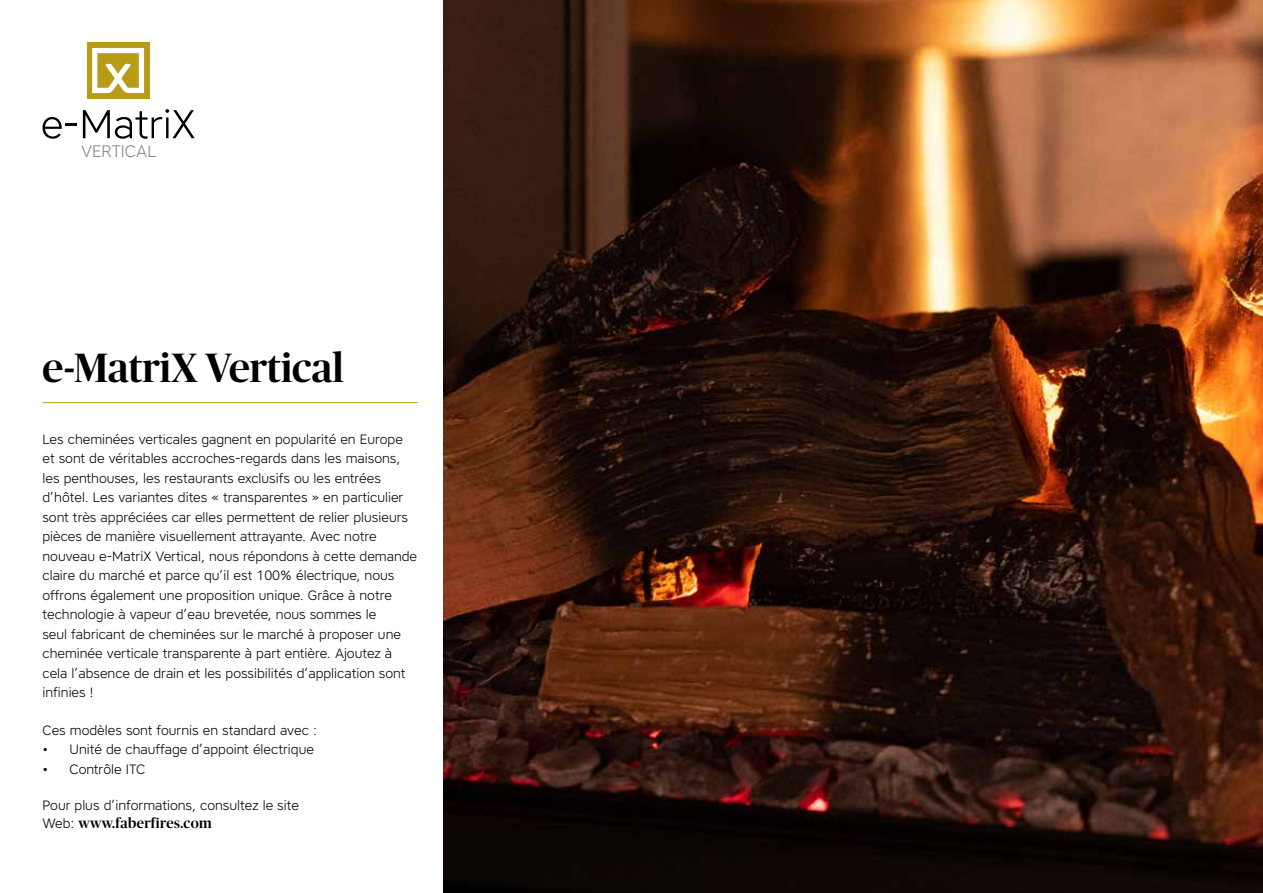
<style>
.page{position:relative;width:1263px;height:893px;background:#fff}
.page>*{position:absolute;margin:0;border:0;box-sizing:border-box;transform-origin:0 0}
.t1{font:500 40.8px "Publico Banner";color:#000}
.t2{font:300 16.65px "Core Sans A35";color:#8a8882}
.t3{font:500 14.25px "Publico Banner";letter-spacing:.03em;color:#000}
.t4{font:300 13.5px/19.5px "Core Sans A35";color:#000}
.s1{font-family:"Core Sans A35";font-weight:300;font-size:13.5px}
</style>
<div class="page">
<img style="left:444px;top:0;width:819px;height:893px">
<svg style="left:43px;top:117px;width:34px;height:22px"></svg>
<svg style="left:83px;top:109px;width:112px;height:30px"></svg>
<div style="left:87px;top:43px;width:62px;height:56px;background:#b79c18"></div>
<svg style="left:92px;top:48px;width:52px;height:45px"></svg>
<hr style="left:43px;top:402px;width:375px;height:1px;background:#b99d15">
<p class="t2" style="left:81px;top:141px;width:77px">VERTICAL</p>
<h1 class="t1" style="left:43px;top:339px;width:303px">e-MatriX Vertical</h1>
<p class="t4" style="left:43px;top:429px;width:376px">Les cheminées verticales gagnent en popularité en Europe et sont de véritables accroches-regards dans les maisons, les penthouses, les restaurants exclusifs ou les entrées d’hôtel. Les variantes dites « transparentes » en particulier sont très appréciées car elles permettent de relier plusieurs pièces de manière visuellement attrayante. Avec notre nouveau e-MatriX Vertical, nous répondons à cette demande claire du marché et parce qu’il est 100% électrique, nous offrons également une proposition unique. Grâce à notre technologie à vapeur d’eau brevetée, nous sommes le<br>seul fabricant de cheminées sur le marché à proposer une cheminée verticale transparente à part entière. Ajoutez à cela l’absence de drain et les possibilités d’application sont infinies !</p>
<p class="t4" style="left:43px;top:720px;width:276px">Ces modèles sont fournis en standard avec :</p>
<p class="t4" style="left:43px;top:739px;width:273px">• Unité de chauffage d’appoint électrique</p>
<p class="t4" style="left:43px;top:759px;width:104px">• Contrôle ITC</p>
<p class="t4" style="left:43px;top:795px;width:258px">Pour plus d’informations, consultez le site</p>
<p class="t3" style="left:43px;top:813px;width:171px"><span class="s1">Web:</span> www.faberfires.com</p>
</div>
